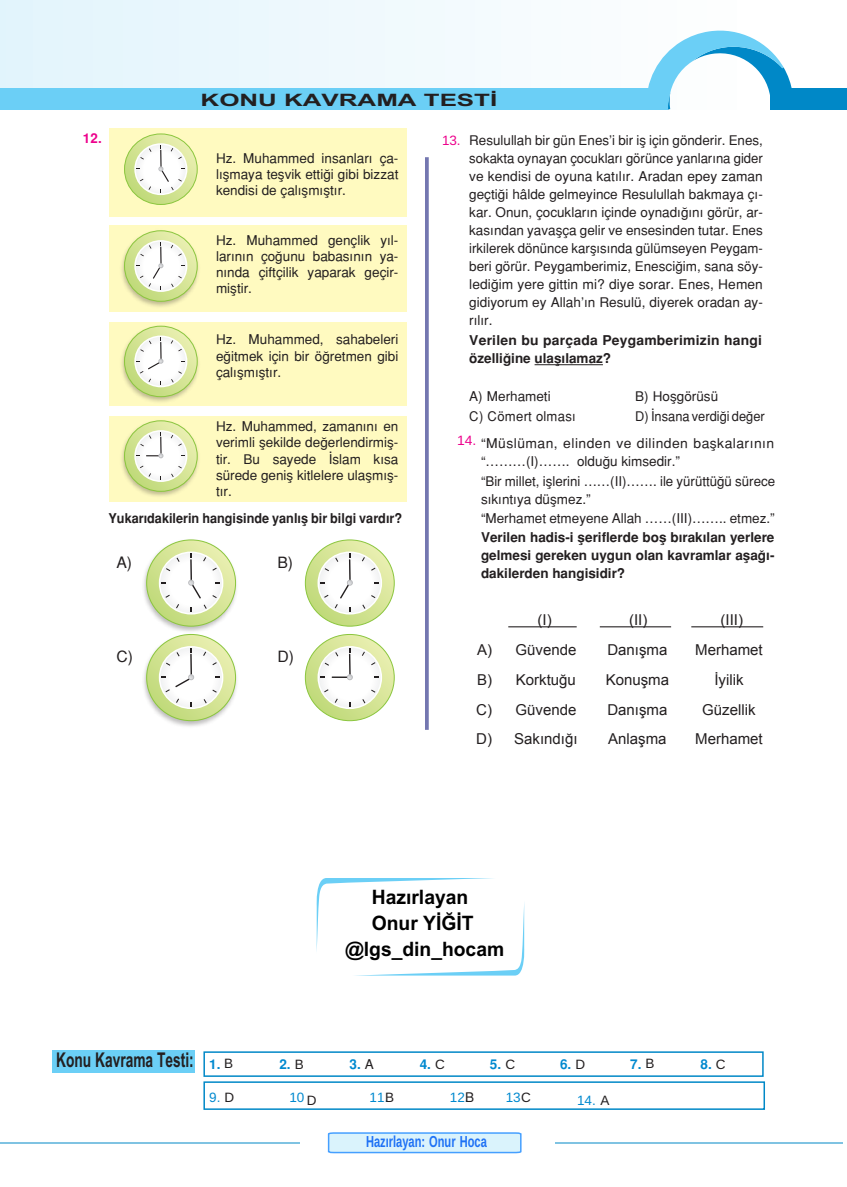
<style>
.page{position:relative;width:847px;height:1187px;background:#fff}
.page>*{position:absolute;margin:0;border:0;box-sizing:border-box;transform-origin:0 0}
.t1{font:700 20.4px "Arial";letter-spacing:.005em;color:#231f20;scale:.68 1}
.t2{font:700 19.8px/26.4px "Arial";letter-spacing:.005em;color:#000;text-align:center}
.t3{font:700 17.1px "Arial";letter-spacing:.005em;color:#231f20;scale:1.52 1}
.t4{font:700 15.9px "Helvetica";letter-spacing:.005em;color:#1e71f5;scale:.7 1}
.t5{font:15.75px "Helvetica Turk";color:#231f20}
.t6{font:15px "Arial";color:#231f20}
.t7{font:13.5px/16.2px "Helvetica Turk";color:#231f20;text-align:justify}
.t8{font:13.5px/18px "Helvetica Turk B";color:#231f20}
.t9{font:13.5px/18px "Helvetica Turk";letter-spacing:.035em;color:#231f20}
.t10{font:13.5px "Helvetica Turk B";color:#231f20;scale:.94 1}
.t11{font:13.5px "Helvetica Turk B";color:#0089cf}
.t12{font:13.5px "Helvetica";letter-spacing:.005em;color:#0089cf}
.t13{font:13.5px "Helvetica Turk";color:#231f20;scale:.95 1}
.t14{font:13.5px "Helvetica Turk B";color:#ed028c}
.s1{font-family:"Helvetica";color:#ed028c}
.s2{font-family:"Helvetica";font-weight:400;font-size:13.5px}
.s3{font-family:"Helvetica";color:#231f20}
.s4{font-family:"Helvetica Turk";color:#231f20}
.s5{color:#231f20}
</style>
<div class="page">
<div style="left:108px;top:128px;width:298px;height:89px;background:#fffac0"></div>
<svg style="left:124px;top:134px;width:73px;height:45px;background:#e9eec8"></svg>
<div style="left:108px;top:226px;width:298px;height:86px;background:#fffac0"></div>
<img style="left:108px;top:179px;width:143px;height:95px">
<svg style="left:124px;top:231px;width:73px;height:43px;background:#e9eec8"></svg>
<div style="left:108px;top:323px;width:298px;height:83px;background:#fffac0"></div>
<img style="left:108px;top:274px;width:143px;height:95px">
<svg style="left:124px;top:326px;width:73px;height:43px"></svg>
<div style="left:108px;top:416px;width:298px;height:85px;background:#fffac0"></div>
<img style="left:108px;top:369px;width:91px;height:132px">
<svg style="left:124px;top:421px;width:73px;height:70px;background:#e5ebc0"></svg>
<svg style="left:305px;top:540px;width:89px;height:86px"></svg>
<svg style="left:147px;top:540px;width:88px;height:43px"></svg>
<img style="left:143px;top:583px;width:94px;height:144px">
<svg style="left:147px;top:634px;width:88px;height:86px"></svg>
<svg style="left:305px;top:634px;width:89px;height:86px"></svg>
<hr style="left:534px;top:364px;width:68px;height:1px;background:#231f20">
<svg style="left:508px;top:626px;width:256px;height:2px"></svg>
<hr style="left:508px;top:626px;width:68px;height:1px;background:#231f20">
<hr style="left:599px;top:626px;width:71px;height:1px;background:#231f20">
<hr style="left:691px;top:626px;width:71px;height:1px;background:#231f20">
<div style="left:0;top:0;width:845px;height:110px;background:linear-gradient(to right,#e2f4fc,#fff)"></div>
<div style="left:0;top:88px;width:667px;height:22px;background:#6bcff6"></div>
<div style="left:770px;top:88px;width:76px;height:22px;background:#0088c7"></div>
<svg style="left:644px;top:27px;width:148px;height:83px"></svg>
<svg style="left:425px;top:157px;width:4px;height:572px;background:#7c7fb4"></svg>
<div style="left:52px;top:1050px;width:143px;height:22px;background:#6bcff6"></div>
<div style="left:203px;top:1051px;width:560px;height:25px;border:2px solid #0088c7"></div>
<div style="left:203px;top:1081px;width:561px;height:28px;border:2px solid #0088c7"></div>
<svg style="left:316px;top:878px;width:209px;height:97px"></svg>
<svg style="left:327px;top:1132px;width:195px;height:21px;background:#c5e7fc"></svg>
<hr style="left:555px;top:1141px;width:287px;height:2px;background:#0088c7;opacity:.5">
<hr style="left:0;top:1142px;width:300px;height:1px;background:#7fc3e2">
<p class="t3" style="left:200px;top:91px;width:196px">KONU KAVRAMA TESTİ</p>
<p class="t14" style="left:83px;top:131px;width:20px">12.</p>
<p class="t7" style="left:216px;top:150px;width:184px">Hz. Muhammed insanları ça&shy;lışmaya teşvik ettiği gibi bizzat kendisi de çalışmıştır.</p>
<p class="t7" style="left:216px;top:231px;width:184px">Hz. Muhammed gençlik yıl&shy;larının çoğunu babasının ya&shy;nında çiftçilik yaparak geçir&shy;miştir.</p>
<p class="t7" style="left:216px;top:331px;width:184px">Hz. Muhammed, sahabeleri eğitmek için bir öğretmen gibi çalışmıştır.</p>
<p class="t7" style="left:216px;top:418px;width:184px">Hz. Muhammed, zamanını en verimli şekilde değerlendirmiş&shy;tir. Bu sayede İslam kısa sürede geniş kitlelere ulaşmış&shy;tır.</p>
<p class="t10" style="left:108px;top:510px;width:314px">Yukarıdakilerin hangisinde yanlış bir bilgi vardır?</p>
<p class="t5" style="left:116px;top:552px;width:17px">A)</p>
<p class="t5" style="left:277px;top:552px;width:17px">B)</p>
<p class="t5" style="left:116px;top:647px;width:18px">C)</p>
<p class="t5" style="left:277px;top:647px;width:18px">D)</p>
<p class="t7" style="left:469px;top:131px;width:295px;line-height:18px;text-indent:-27px"><span class="s1">13.</span> Resulullah bir gün Enes’i bir iş için gönderir. Enes, sokakta oynayan çocukları görünce yanlarına gider ve kendisi de oyuna katılır. Aradan epey zaman geçtiği hâlde gelmeyince Resulullah bakmaya çı&shy;kar. Onun, çocukların içinde oynadığını görür, ar&shy;kasından yavaşça gelir ve ensesinden tutar. Enes irkilerek dönünce karşısında gülümseyen Peygam&shy;beri görür. Peygamberimiz, Enesciğim, sana söy&shy;lediğim yere gittin mi? diye sorar. Enes, Hemen gidiyorum ey Allah’ın Resulü, diyerek oradan ay&shy;rılır.</p>
<p class="t8" style="left:469px;top:331px;width:294px">Verilen bu parçada Peygamberimizin hangi özelliğine ulaşılamaz?</p>
<p class="t7" style="left:469px;top:388px;width:83px">A) Merhameti</p>
<p class="t7" style="left:635px;top:388px;width:84px">B) Hoşgörüsü</p>
<p class="t7" style="left:469px;top:407px;width:108px">C) Cömert olması</p>
<p class="t13" style="left:635px;top:407px;width:138px">D) İnsana verdiği değer</p>
<p class="t9" style="left:481px;top:434px;width:295px;text-indent:-24px"><sup>14.</sup> “Müslüman, elinden ve dilinden başkalarının “………(I)……. olduğu kimsedir.”</p>
<p class="t7" style="left:481px;top:472px;width:295px;line-height:18px">“Bir millet, işlerini ……(II)……. ile yürüttüğü sürece sıkıntıya düşmez.”</p>
<p class="t7" style="left:481px;top:510px;width:295px">“Merhamet etmeyene Allah ……(III)…….. etmez.”</p>
<p class="t8" style="left:481px;top:528px;width:295px;text-align:justify">Verilen hadis-i şeriflerde boş bırakılan yerlere gelmesi gereken uygun olan kavramlar aşağı&shy;dakilerden hangisidir?</p>
<p class="t6" style="left:537px;top:610px;width:16px">(I)</p>
<p class="t6" style="left:628px;top:610px;width:20px">(II)</p>
<p class="t6" style="left:720px;top:610px;width:24px">(III)</p>
<p class="t6" style="left:477px;top:640px;width:101px">A) Güvende</p>
<p class="t6" style="left:607px;top:640px;width:62px">Danışma</p>
<p class="t6" style="left:694px;top:640px;width:69px">Merhamet</p>
<p class="t6" style="left:477px;top:669px;width:100px">B) Korktuğu</p>
<p class="t6" style="left:605px;top:669px;width:65px">Konuşma</p>
<p class="t6" style="left:714px;top:669px;width:31px">İyilik</p>
<p class="t6" style="left:476px;top:699px;width:102px">C) Güvende</p>
<p class="t6" style="left:607px;top:699px;width:62px">Danışma</p>
<p class="t6" style="left:702px;top:699px;width:55px">Güzellik</p>
<p class="t6" style="left:476px;top:729px;width:103px">D) Sakındığı</p>
<p class="t6" style="left:608px;top:729px;width:60px">Anlaşma</p>
<p class="t6" style="left:694px;top:729px;width:69px">Merhamet</p>
<h2 class="t2" style="left:345px;top:883px;width:160px">Hazırlayan<br>Onur YİĞİT @lgs_din_hocam</h2>
<h1 class="t1" style="left:56px;top:1048px;width:261px">Konu Kavrama Testi: <sub>1.</sub> <span class="s2">B</span></h1>
<p class="t11" style="left:279px;top:1055px;width:26px">2. <span class="s3">B</span></p>
<p class="t11" style="left:349px;top:1055px;width:26px">3. <span class="s4">A</span></p>
<p class="t11" style="left:419px;top:1055px;width:27px">4. <span class="s3">C</span></p>
<p class="t11" style="left:489px;top:1055px;width:27px">5. <span class="s3">C</span></p>
<p class="t11" style="left:560px;top:1055px;width:27px">6. <span class="s3">D</span></p>
<p class="t11" style="left:630px;top:1055px;width:26px">7. <span class="s3">B</span></p>
<p class="t11" style="left:700px;top:1055px;width:27px">8. <span class="s3">C</span></p>
<p class="t12" style="left:209px;top:1089px;width:27px">9. <span class="s5">D</span></p>
<p class="t12" style="left:289px;top:1089px;width:28px">10<span class="s5">D</span></p>
<p class="t12" style="left:369px;top:1089px;width:26px">11.<span class="s5">B</span></p>
<p class="t12" style="left:449px;top:1089px;width:26px">12.<span class="s4">B</span></p>
<p class="t12" style="left:505px;top:1089px;width:27px">13<span class="s5">C</span></p>
<p class="t12" style="left:576px;top:1092px;width:34px">14. <span class="s5">A</span></p>
<p class="t4" style="left:366px;top:1132px;width:174px">Hazırlayan: Onur Hoca</p>
</div>
